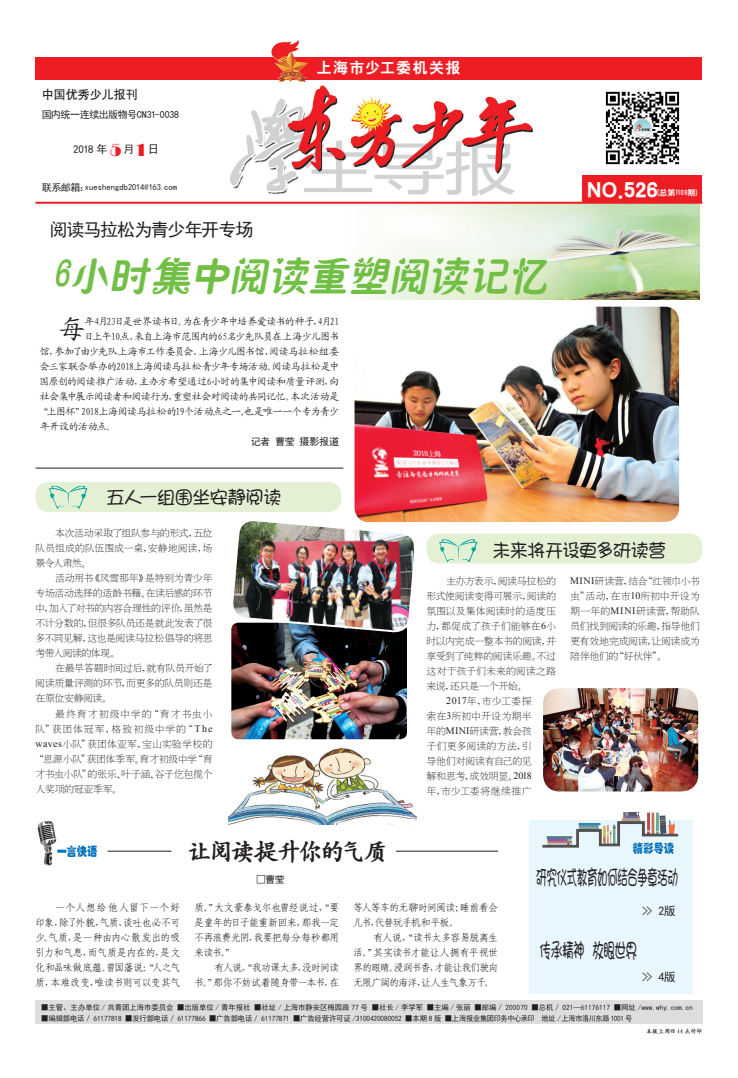
<style>
.page{position:relative;width:738px;height:1078px;background:#fff}
.page>*{position:absolute;margin:0;border:0;box-sizing:border-box;transform-origin:0 0}
.t1{font:italic 40px "H Yy 1 gj";color:#71bf44}
.t2{font:25px "H Yc 3 gj";letter-spacing:-.135em;color:#231f20}
.t3{font:25px "Kai Ti GB2312";color:#231f20}
.t4{font:22px "H Yb 2 gj";color:#fff}
.t5{font:21.6px "DFP Shao Nv W5";letter-spacing:-.075em;color:#231f20;scale:.51 1}
.t6{font:21.6px "DFP Shao Nv W5";letter-spacing:-.075em;color:#231f20;scale:.55 1}
.t7{font:19px "DFP Shao Nv W5";letter-spacing:-.075em;color:#231f20}
.t8{font:18px "Sim Hei";letter-spacing:-.06em;color:#231f20}
.t9{font:15px "H Yb 2 gj";letter-spacing:.085em;color:#fff}
.t10{font:12.4px "H Yo 1 gj";letter-spacing:-.015em;color:#0072bc;scale:.84 1}
.t11{font:12px "H Yb 1 gj";color:#231f20}
.t12{font:12px "Sim Hei";color:#231f20}
.t13{font:11px "Sim Hei";color:#231f20}
.t14{font:10px/15px "H Ya 2 gj";letter-spacing:-.035em;color:#231f20;text-align:justify}
.t15{font:10px/15px "Fang Song GB2312";letter-spacing:-.07em;color:#231f20;text-align:justify}
.t16{font:10px "Kai Ti GB2312";letter-spacing:-.06em;color:#231f20}
.t17{font:10px "H Ya 2 gj";color:#231f20}
.t18{font:10px "Kai Ti GB2312";letter-spacing:-.085em;color:#231f20}
.t19{font:10px "Sim Hei";letter-spacing:-.03em;color:#231f20}
.t20{font:10px "H Ya 2 gj";letter-spacing:-.005em;color:#231f20}
.t21{font:10px "H Ya 2 gj";letter-spacing:.01em;color:#231f20}
.t22{font:10px "H Ya 2 gj";letter-spacing:.025em;color:#231f20}
.t23{font:8.5px "Sim Hei";letter-spacing:.005em;color:#231f20}
.t24{font:8px "H Ye 4 gj";letter-spacing:-.075em;color:#fff}
.t25{font:7.5px "Sim Hei";color:#231f20}
.t26{font:7.5px "Sim Hei";letter-spacing:-.02em;color:#231f20}
.t27{font:6px "H Yc 3 gj";color:#231f20}
.s1{font-family:"Broadway";font-size:18px;color:#ee1d23}
.s2{font-size:10px}
.s3{font-family:"Times New Roman"}
</style>
<div class="page">
<div style="left:426px;top:533px;width:276px;height:30px;background:#e4f0d4;border-radius:13px"></div>
<div style="left:35px;top:482px;width:306px;height:30px;background:#e4f0d4;border-radius:13px"></div>
<img style="left:364px;top:204px;width:335px;height:95px">
<img style="left:230px;top:85px;width:304px;height:111px">
<img style="left:605px;top:91px;width:75px;height:74px">
<div style="left:35px;top:57px;width:666px;height:22px;background:#ee1d23"></div>
<div style="left:582px;top:175px;width:119px;height:28px;background:#ee1d23"></div>
<hr style="left:35px;top:202px;width:666px;height:2px;background:#ee1d23">
<div style="left:35px;top:1000px;width:667px;height:24px;background:#dcdddf"></div>
<img style="left:271px;top:41px;width:27px;height:32px">
<div style="left:529px;top:820px;width:163px;height:173px;background:#e8f6fd"></div>
<img style="left:542px;top:812px;width:135px;height:35px">
<svg style="left:629px;top:826px;width:47px;height:29px"></svg>
<img style="left:37px;top:821px;width:17px;height:45px">
<svg style="left:54px;top:828px;width:3px;height:15px"></svg>
<hr style="left:396px;top:850px;width:101px;height:1px;background:#231f20">
<hr style="left:107px;top:850px;width:64px;height:1px;background:#231f20">
<img style="left:231px;top:648px;width:175px;height:91px">
<hr style="left:35px;top:468px;width:308px;height:1px;background:#231f20">
<img style="left:354px;top:306px;width:324px;height:216px">
<img style="left:231px;top:518px;width:186px;height:130px">
<img style="left:543px;top:688px;width:154px;height:103px">
<img style="left:439px;top:539px;width:33px;height:23px">
<img style="left:49px;top:485px;width:34px;height:24px">
<img style="left:228px;top:747px;width:187px;height:76px">
<p class="t11" style="left:42px;top:88px;width:98px">中国优秀少儿报刊</p>
<p class="t19" style="left:42px;top:109px;width:139px">国内统一连续出版物号CN31-0038</p>
<p class="t13" style="left:73px;top:144px;width:87px">2018 年 <span class="s1">5</span>月<span class="s1">1</span>日</p>
<p class="t23" style="left:42px;top:183px;width:137px"><span class="s2">联系邮箱：</span>xueshengdb2014@163.com</p>
<h3 class="t9" style="left:316px;top:60px;width:145px">上海市少工委机关报</h3>
<h3 class="t8" style="left:50px;top:220px;width:205px">阅读马拉松为青少年开专场</h3>
<h1 class="t1" style="left:51px;top:256px;width:506px">6小时集中阅读重塑阅读记忆</h1>
<h2 class="t3" style="left:60px;top:316px;width:26px">每</h2>
<p class="t18" style="left:84px;top:316px;width:256px">年4月23日是世界读书日。为在青少年中培养爱读书的种子，4月21</p>
<p class="t16" style="left:84px;top:331px;width:256px">日上午10点，来自上海市范围内的65名少先队员在上海少儿图书</p>
<p class="t16" style="left:40px;top:346px;width:300px">馆，参加了由少先队上海市工作委员会、上海少儿图书馆、阅读马拉松组委</p>
<p class="t16" style="left:40px;top:361px;width:301px">会三家联合举办的2018上海阅读马拉松青少年专场活动。阅读马拉松是中</p>
<p class="t16" style="left:40px;top:376px;width:301px">国原创的阅读推广活动，主办方希望通过6小时的集中阅读和质量评测，向</p>
<p class="t16" style="left:40px;top:391px;width:300px">社会集中展示阅读者和阅读行为，重塑社会对阅读的共同记忆。本次活动是</p>
<p class="t16" style="left:39px;top:406px;width:302px">“上图杯”2018上海阅读马拉松的19个活动点之一,也是唯一一个专为青少</p>
<p class="t16" style="left:40px;top:421px;width:77px">年开设的活动点。</p>
<p class="t19" style="left:251px;top:436px;width:90px">记者 曹莹 摄影报道</p>
<h3 class="t7" style="left:106px;top:488px;width:177px">五人一组围坐安静阅读</h3>
<h3 class="t4" style="left:586px;top:180px;width:72px">NO.526</h3>
<p class="t24" style="left:651px;top:189px;width:52px">（总第1109期）</p>
<p class="t14" style="left:35px;top:525px;width:179px;text-indent:20px">本次活动采取了组队参与的形式，五位队员组成的队伍围成一桌，安静地阅读，场景令人肃然。</p>
<p class="t14" style="left:35px;top:570px;width:179px;text-indent:20px">活动用书《风雪那年》是特别为青少年专场活动选择的适龄书籍。在读后感的环节中，加入了对书的内容合理性的评价，虽然是不计分数的，但很多队员还是就此发表了很多不同见解，这也是阅读马拉松倡导的将思考带入阅读的体现。</p>
<p class="t14" style="left:35px;top:660px;width:179px;text-indent:20px">在最早答题时间过后，就有队员开始了阅读质量评测的环节，而更多的队员则还是在原位安静阅读。</p>
<p class="t14" style="left:34px;top:705px;width:180px;text-indent:21px">最终育才初级中学的“育才书虫小队”获团体冠军，格致初级中学的“<span class="s3">The waves</span>小队”获团体亚军，宝山实验学校的“思源小队”获团体季军。育才初级中学“育才书虫小队”的张乐、叶子涵、谷子仡包揽个人奖项的冠亚季军。</p>
<h3 class="t7" style="left:491px;top:540px;width:176px">未来将开设更多研读营</h3>
<p class="t14" style="left:446px;top:573px;width:111px">主办方表示，阅读马拉松的</p>
<p class="t14" style="left:426px;top:588px;width:131px">形式使阅读变得可展示，阅读的</p>
<p class="t17" style="left:426px;top:605px;width:131px">氛围以及集体阅读时的适度压</p>
<p class="t17" style="left:426px;top:620px;width:131px">力，都促成了孩子们能够在<span class="s3">6</span>小</p>
<p class="t14" style="left:426px;top:633px;width:131px">时以内完成一整本书的阅读，并</p>
<p class="t14" style="left:426px;top:648px;width:131px">享受到了纯粹的阅读乐趣。不过</p>
<p class="t20" style="left:426px;top:665px;width:131px">这对于孩子们未来的阅读之路</p>
<p class="t14" style="left:426px;top:678px;width:102px">来说，还只是一个开始。</p>
<p class="t14" style="left:446px;top:693px;width:87px"><span class="s3">2017</span>年，市少工委探</p>
<p class="t17" style="left:426px;top:710px;width:107px">索在<span class="s3">3</span>所初中开设为期半</p>
<p class="t14" style="left:426px;top:723px;width:107px">年的<span class="s3">MINI</span>研读营，教会孩</p>
<p class="t21" style="left:426px;top:740px;width:107px">子们更多阅读的方法，引</p>
<p class="t14" style="left:426px;top:753px;width:107px">导他们对阅读有自己的见</p>
<p class="t14" style="left:426px;top:768px;width:107px">解和思考，成效明显。<span class="s3">2018</span></p>
<p class="t22" style="left:426px;top:785px;width:107px">年，市少工委将继续推广</p>
<p class="t14" style="left:569px;top:573px;width:131px"><span class="s3">MINI</span>研读营，结合“红领巾小书虫”活动，在市<span class="s3">10</span>所初中开设为期一年的<span class="s3">MINI</span>研读营，帮助队员们找到阅读的乐趣，指导他们更有效地完成阅读，让阅读成为陪伴他们的“好伙伴”。</p>
<p class="t10" style="left:57px;top:845px;width:50px">一言快语</p>
<h2 class="t2" style="left:187px;top:838px;width:202px">让阅读提升你的气质</h2>
<p class="t10" style="left:632px;top:842px;width:50px">精彩导读</p>
<p class="t19" style="left:256px;top:874px;width:30px">□曹莹</p>
<p class="t15" style="left:35px;top:899px;width:147px;text-indent:20px">一个人想给他人留下一个好印象，除了外貌，气质、谈吐也必不可少。气质，是一种由内心散发出的吸引力和气息，而气质是内在的，是文化和品味做底蕴。曾国藩说：“人之气质，本难改变，唯读书则可以变其气</p>
<p class="t15" style="left:194px;top:899px;width:147px">质。”大文豪泰戈尔也曾经说过，“要是童年的日子能重新回来，那我一定不再浪费光阴，我要把每分每秒都用来读书。”</p>
<h3 class="t5" style="left:536px;top:866px;width:280px">研究仪式教育如何结合争章活动</h3>
<p class="t15" style="left:353px;top:899px;width:146px">等人等车的无聊时间阅读；睡前看会儿书，代替玩手机和平板。</p>
<p class="t15" style="left:353px;top:929px;width:147px;text-indent:20px">有人说，“读书太多容易脱离生活。”其实读书才能让人拥有平视世界的眼睛。浸润书香，才能让我们驶向无限广阔的海洋，让人生气象万千。</p>
<p class="t12" style="left:641px;top:904px;width:35px">&gt;&gt; 2版</p>
<h3 class="t6" style="left:539px;top:939px;width:179px">传承精神 放眼世界</h3>
<p class="t15" style="left:194px;top:959px;width:147px;text-align:right">有人说，“我功课太多，没时间读<br>书。”那你不妨试着随身带一本书，在</p>
<p class="t12" style="left:641px;top:970px;width:35px">&gt;&gt; 4版</p>
<p class="t25" style="left:41px;top:1002px;width:652px">■主管、主办单位 / 共青团上海市委员会 ■出版单位 / 青年报社 ■社址 / 上海市静安区梅园路 77 号 ■社长 / 李学军 ■主编 / 张丽 ■邮编／ 200070 ■总机／ 021—61176117 ■网址 /www.why.com.cn</p>
<p class="t26" style="left:41px;top:1013px;width:592px">■编辑部电话／ 61177818 ■发行部电话／ 61177866 ■广告部电话／ 61177871 ■广告经营许可证 /3100420080052 ■本期 8 版 ■上海报业集团印务中心承印 地址 /上海市洛川东路 1001 号</p>
<p class="t27" style="left:646px;top:1028px;width:57px">本报上周四 14 点付印</p>
</div>
